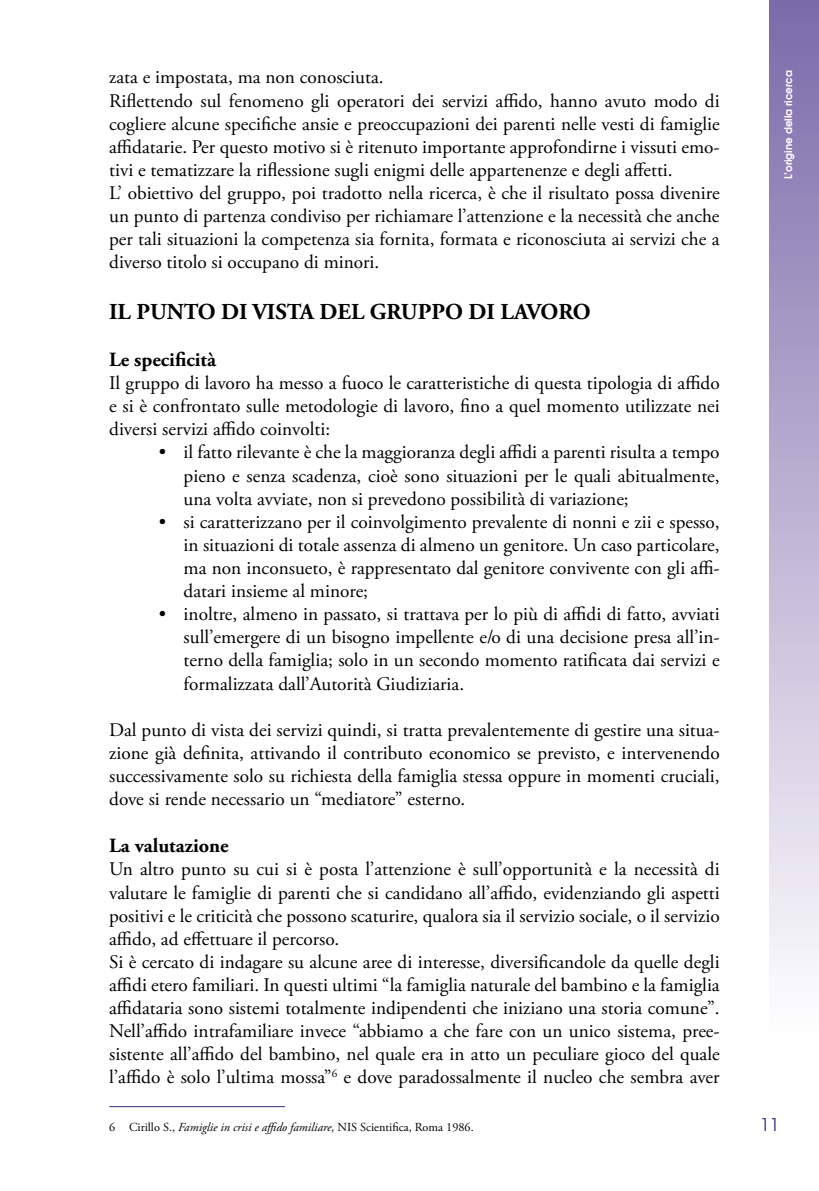
<style>
.page{position:relative;width:819px;height:1191px;background:#fff}
.page>*{position:absolute;margin:0;border:0;box-sizing:border-box;transform-origin:0 0}
.t1{font:700 22.75px "Adobe Garamond Pro";color:#000}
.t2{font:700 20.12px "Adobe Garamond Pro";color:#000}
.t3{font:19.25px/23.1px "Adobe Garamond Pro";color:#000;text-align:justify}
.t4{font:17.5px "Avant Garde";color:#3f2682}
.t5{font:12.25px "Adobe Garamond Pro";color:#000}
.t6{font:600 10.5px "Avant Garde";color:#fff}
.s1{font-style:italic}
</style>
<div class="page">
<div style="left:769px;top:0;width:50px;height:1042px;background:linear-gradient(to bottom,#7b6aa9,#fff)"></div>
<hr style="left:109px;top:1106px;width:176px;height:1px;background:#3f2682">
<p class="t3" style="left:109px;top:66px;width:612px;text-align:left">zata e impostata, ma non conosciuta.<br>Riflettendo sul fenomeno gli operatori dei servizi affido, hanno avuto modo di cogliere alcune specifiche ansie e preoccupazioni dei parenti nelle vesti di famiglie affidatarie. Per questo motivo si è ritenuto importante approfondirne i vissuti emo&shy;tivi e tematizzare la riflessione sugli enigmi delle appartenenze e degli affetti.<br>L’ obiettivo del gruppo, poi tradotto nella ricerca, è che il risultato possa divenire un punto di partenza condiviso per richiamare l’attenzione e la necessità che anche per tali situazioni la competenza sia fornita, formata e riconosciuta ai servizi che a diverso titolo si occupano di minori.</p>
<p class="t1" style="left:109px;top:298px;width:483px">IL PUNTO DI VISTA DEL GRUPPO DI LAVORO</p>
<p class="t2" style="left:109px;top:348px;width:108px">Le specificità</p>
<p class="t3" style="left:109px;top:372px;width:612px">Il gruppo di lavoro ha messo a fuoco le caratteristiche di questa tipologia di affido e si è confrontato sulle metodologie di lavoro, fino a quel momento utilizzate nei diversi servizi affido coinvolti:</p>
<p class="t3" style="left:184px;top:441px;width:537px;text-indent:-25px">• il fatto rilevante è che la maggioranza degli affidi a parenti risulta a tempo pieno e senza scadenza, cioè sono situazioni per le quali abitualmente, una volta avviate, non si prevedono possibilità di variazione;</p>
<p class="t3" style="left:184px;top:511px;width:537px;text-indent:-25px">• si caratterizzano per il coinvolgimento prevalente di nonni e zii e spesso, in situazioni di totale assenza di almeno un genitore. Un caso particolare, ma non inconsueto, è rappresentato dal genitore convivente con gli affi&shy;datari insieme al minore;</p>
<p class="t3" style="left:184px;top:603px;width:537px;text-indent:-25px">• inoltre, almeno in passato, si trattava per lo più di affidi di fatto, avviati sull’emergere di un bisogno impellente e/o di una decisione presa all’in&shy;terno della famiglia; solo in un secondo momento ratificata dai servizi e formalizzata dall’Autorità Giudiziaria.</p>
<p class="t3" style="left:109px;top:718px;width:612px">Dal punto di vista dei servizi quindi, si tratta prevalentemente di gestire una situa&shy;zione già definita, attivando il contributo economico se previsto, e intervenendo successivamente solo su richiesta della famiglia stessa oppure in momenti cruciali, dove si rende necessario un “mediatore” esterno.</p>
<p class="t2" style="left:109px;top:834px;width:121px">La valutazione</p>
<p class="t3" style="left:109px;top:858px;width:612px;text-align:left">Un altro punto su cui si è posta l’attenzione è sull’opportunità e la necessità di valutare le famiglie di parenti che si candidano all’affido, evidenziando gli aspetti positivi e le criticità che possono scaturire, qualora sia il servizio sociale, o il servizio affido, ad effettuare il percorso.<br>Si è cercato di indagare su alcune aree di interesse, diversificandole da quelle degli affidi etero familiari. In questi ultimi “la famiglia naturale del bambino e la famiglia affidataria sono sistemi totalmente indipendenti che iniziano una storia comune”.<br>Nell’affido intrafamiliare invece “abbiamo a che fare con un unico sistema, pree&shy;sistente all’affido del bambino, nel quale era in atto un peculiare gioco del quale l’affido è solo l’ultima mossa” e dove paradossalmente il nucleo che sembra aver</p>
<p class="t5" style="left:129px;top:1120px;width:346px">Cirillo S., <span class="s1">Famiglie in crisi e affido familiare</span>, NIS Scientifica, Roma 1 986.</p>
<p class="t6" style="left:781px;top:179px;width:111px;rotate:-90deg">L’origine della ricerca</p>
<p class="t4" style="left:759px;top:1114px;width:21px">11</p>
</div>
